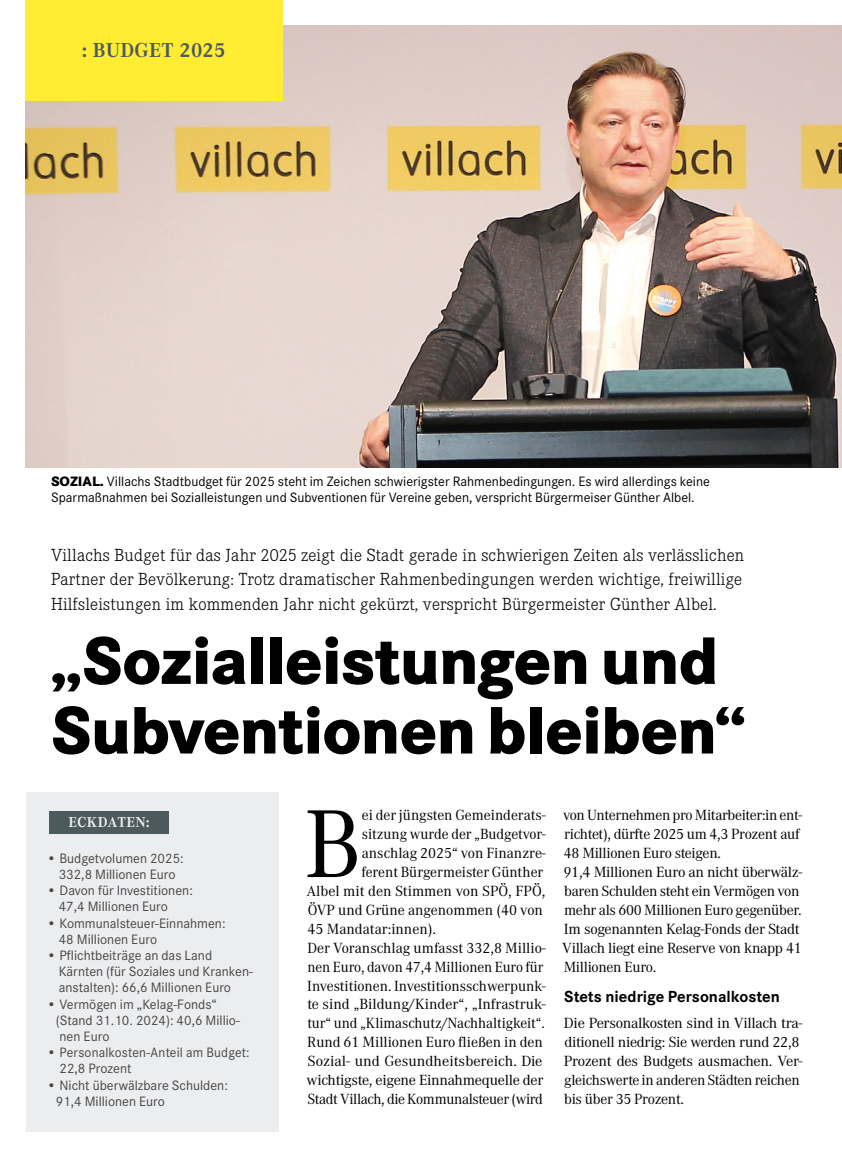
<style>
.page{position:relative;width:842px;height:1157px;background:#fff}
.page>*{position:absolute;margin:0;border:0;box-sizing:border-box;transform-origin:0 0}
.Copy_Initial{font:99.9px "Corporate A Pro";color:#000}
.Head{font:800 69.6px/69.6px "Corporate S Pro";letter-spacing:-.01em;color:#000;scale:.95 1}
.t1{font:700 21px "Corporate A";letter-spacing:.01em;color:#4c5a5e}
.Vorspann_E{font:300 18.15px/24.5px "Corporate E Pro";letter-spacing:.01em;color:#000;text-align:justify}
.Copy_Zwischentitel{font:700 16.65px "Corporate S Pro";color:#000}
.Copy_Initial-2{font:15.3px/18.9px "Corporate A Pro";letter-spacing:-.02em;color:#000}
.Copy_Initial-3{font:15.3px "Corporate A Pro";color:#000}
.Copy_5mm{font:700 15px "Corporate A Pro";letter-spacing:.01em;color:#ecedef}
.Kasten_Copy{font:14.1px/16.2px "Corporate S Pro";color:#454444}
.Kasten_Copy-2{font:14.1px/16.2px "Corporate S Pro";color:#000}
.s1{font-weight:800}
</style>
<div class="page">
<img style="left:26px;top:26px;width:816px;height:442px">
<div style="left:26px;top:0;width:257px;height:100px;background:#ffec33"></div>
<div style="left:26px;top:791px;width:252px;height:340px;background:#ecedef"></div>
<div style="left:49px;top:810px;width:120px;height:23px;background:#4c5a5e"></div>
<h3 class="t1" style="left:82px;top:36px;width:145px">: BUDGET 2025</h3>
<p class="Kasten_Copy-2" style="left:51px;top:472px;width:660px"><span class="s1">SOZIAL.</span> Villachs Stadtbudget für 2025 steht im Zeichen schwierigster Rahmenbedingungen. Es wird allerdings keine<br>Sparmaßnahmen bei Sozialleistungen und Subventionen für Vereine geben, verspricht Bürgermeiser Günther Albel.</p>
<h3 class="Vorspann_E" style="left:51px;top:542px;width:695px">Villachs Budget für das Jahr 2025 zeigt die Stadt gerade in schwierigen Zeiten als verlässlichen Partner der Bevölkerung: Trotz dramatischer Rahmenbedingungen werden wichtige, freiwillige Hilfsleistungen im kommenden Jahr nicht gekürzt, verspricht Bürgermeister Günther Albel.</h3>
<h1 class="Head" style="left:51px;top:620px;width:732px">„Sozialleistungen und<br>Subventionen bleiben“</h1>
<p class="Copy_5mm" style="left:68px;top:812px;width:83px">ECKDATEN:</p>
<p class="Kasten_Copy" style="left:47px;top:849px;width:139px;text-align:center">• Budgetvolumen 2025:<br>332,8 Millionen Euro</p>
<p class="Kasten_Copy" style="left:59px;top:881px;width:136px;text-indent:-12px">• Davon für Investitionen:<br>47,4 Millionen Euro</p>
<p class="Kasten_Copy" style="left:59px;top:913px;width:168px;text-indent:-12px">• Kommunalsteuer-Einnahmen:<br>48 Millionen Euro</p>
<p class="Kasten_Copy" style="left:59px;top:946px;width:196px;text-indent:-12px">• Pflichtbeiträge an das Land<br>Kärnten (für Soziales und Kranken&shy;anstalten): 66,6 Millionen Euro</p>
<p class="Kasten_Copy" style="left:56px;top:994px;width:186px;text-indent:-9px">• Vermögen im „Kelag-Fonds“ (Stand 31.10. 2024): 40,6 Millio&shy;nen Euro</p>
<p class="Kasten_Copy" style="left:60px;top:1043px;width:192px;text-indent:-13px">• Personalkosten-Anteil am Budget:<br>22,8 Prozent</p>
<p class="Kasten_Copy" style="left:56px;top:1075px;width:174px;text-indent:-9px">• Nicht überwälzbare Schulden:<br>91,4 Millionen Euro</p>
<p class="Copy_Initial" style="left:304px;top:776px;width:59px">B</p>
<p class="Copy_Initial-3" style="left:362px;top:805px;width:186px">ei der jüngsten Gemeinderats-</p>
<p class="Copy_Initial-2" style="left:362px;top:824px;width:186px">sitzung wurde der „Budgetvor-</p>
<p class="Copy_Initial-3" style="left:362px;top:842px;width:186px">anschlag 2025“ von Finanzre-</p>
<p class="Copy_Initial-2" style="left:361px;top:862px;width:183px">ferent Bürgermeister Günther</p>
<p class="Copy_Initial-3" style="left:306px;top:880px;width:240px">Albel mit den Stimmen von SPÖ, FPÖ,</p>
<p class="Copy_Initial-3" style="left:308px;top:899px;width:237px">ÖVP und Grüne angenommen (40 von</p>
<p class="Copy_Initial-3" style="left:307px;top:918px;width:130px">45 Mandatar:innen).</p>
<p class="Copy_Initial-2" style="left:307px;top:937px;width:241px">Der Voranschlag umfasst 332,8 Millio&shy;nen Euro, davon 47,4 Millionen Euro für Investitionen. Investitionsschwerpunk&shy;te sind „Bildung/Kinder“, „Infrastruk&shy;tur“ und „Klimaschutz/Nachhaltigkeit“.<br>Rund 61 Millionen Euro fließen in den Sozial- und Gesundheitsbereich. Die wichtigste, eigene Einnahmequelle der Stadt Villach, die Kommunalsteuer (wird</p>
<p class="Copy_Initial-2" style="left:563px;top:805px;width:241px">von Unternehmen pro Mitarbeiter:in ent&shy;richtet), dürfte 2025 um 4,3 Prozent auf<br>48 Millionen Euro steigen.</p>
<p class="Copy_Initial-2" style="left:562px;top:862px;width:242px">91,4 Millionen Euro an nicht überwälz&shy;baren Schulden steht ein Vermögen von mehr als 600 Millionen Euro gegenüber.<br>Im sogenannten Kelag-Fonds der Stadt Villach liegt eine Reserve von knapp 41<br>Millionen Euro.</p>
<p class="Copy_Zwischentitel" style="left:564px;top:983px;width:217px">Stets niedrige Personalkosten</p>
<p class="Copy_Initial-2" style="left:564px;top:1013px;width:240px">Die Personalkosten sind in Villach tra&shy;ditionell niedrig: Sie werden rund 22,8<br>Prozent des Budgets ausmachen. Ver&shy;gleichswerte in anderen Städten reichen bis über 35 Prozent.</p>
</div>
